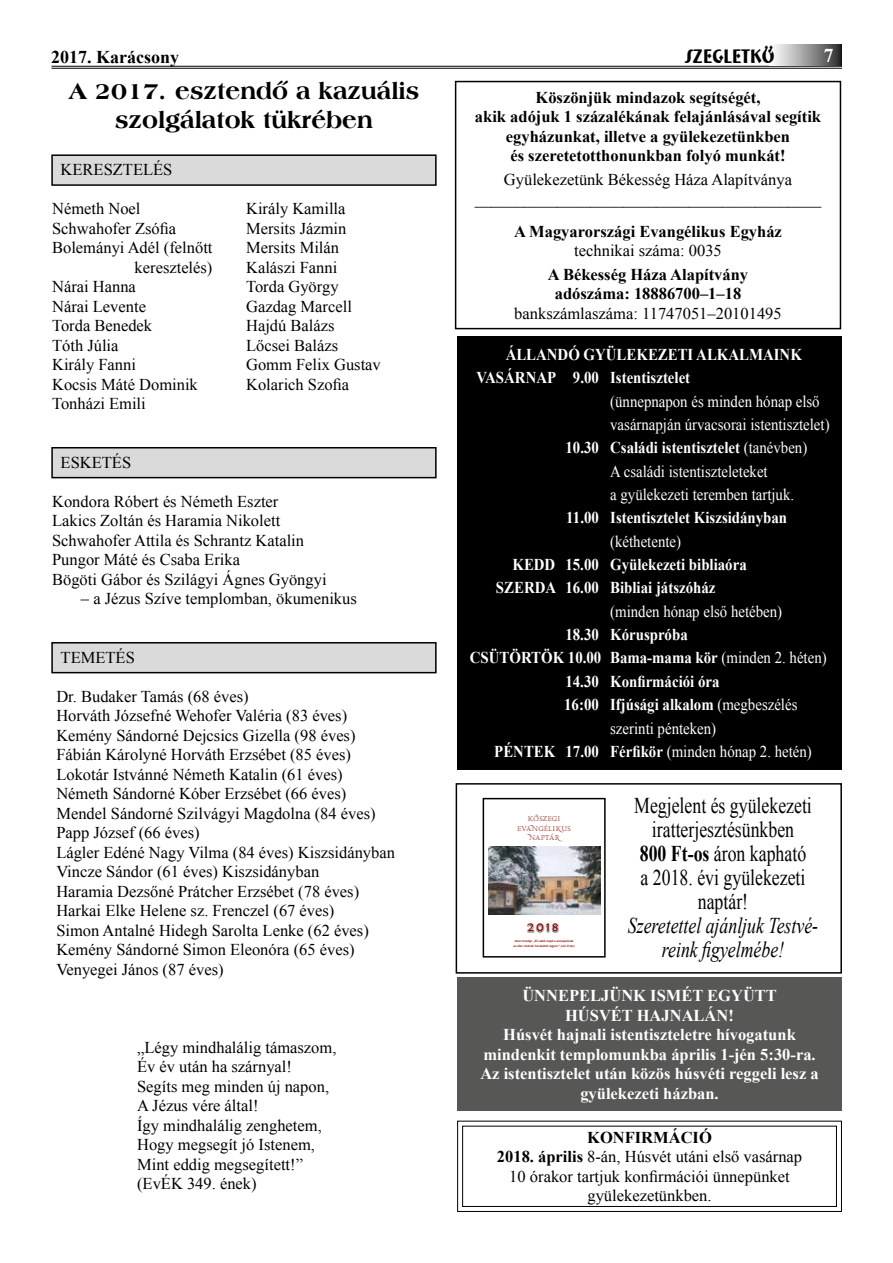
<style>
.page{position:relative;width:893px;height:1263px;background:#fff}
.page>*{position:absolute;margin:0;border:0;box-sizing:border-box;transform-origin:0 0}
.t1{font:800 24px/28.8px "H Americana";color:#000;text-align:center}
.t2{font:22.5px/24px "Times New Roman";color:#000;text-align:center;scale:.79 1}
.t3{font:italic 22.5px/24px "Times New Roman";color:#000;text-align:center;scale:.79 1}
.t4{font:700 19.8px "H Bremen";letter-spacing:.02em;color:#000;scale:.81 1}
.t5{font:700 19.5px "Times New Roman";color:#fff}
.t6{font:700 18px "Times New Roman";color:#000}
.t7{font:16.5px/19.5px "Times New Roman";color:#000}
.t8{font:700 16.5px/23.4px "Times New Roman";color:#fff;scale:.9 1}
.t9{font:700 16.5px/19.5px "Times New Roman";color:#000;text-align:center}
.t10{font:16.5px "Times New Roman";color:#fff;scale:.9 1}
.t11{font:700 16.5px/19.5px "Times New Roman";color:#fff;text-align:center}
.t12{font:12.6px "Berlin Sans FB";color:#8a1002}
.t13{font:6.6px/9.4px "PF Monumenta Pro Metallica";color:#8a1002;text-align:center}
.t14{font:700 3px/4.9px "Trebuchet MS";letter-spacing:-.03em;color:#8a1002;text-align:center}
.s1{color:#fff}
.s2{font-weight:400}
.s3{font-weight:700}
</style>
<div class="page">
<div style="left:457px;top:336px;width:385px;height:434px;background:#000"></div>
<div style="left:52px;top:155px;width:384px;height:30px;background:#dadada"></div>
<div style="left:51px;top:154px;width:386px;height:32px;border:2px solid #000"></div>
<div style="left:52px;top:448px;width:384px;height:30px;background:#dadada"></div>
<div style="left:51px;top:447px;width:386px;height:31px;border:2px solid #000"></div>
<div style="left:52px;top:643px;width:384px;height:30px;background:#dadada"></div>
<div style="left:51px;top:642px;width:386px;height:31px;border:2px solid #000"></div>
<div style="left:455px;top:81px;width:386px;height:248px;border:2px solid #000"></div>
<div style="left:456px;top:783px;width:386px;height:191px;border:2px solid #000"></div>
<svg style="left:527px;top:923px;width:32px;height:10px"></svg>
<img style="left:488px;top:846px;width:112px;height:69px">
<div style="left:483px;top:798px;width:123px;height:159px;border:2px solid #000"></div>
<svg style="left:457px;top:1120px;width:385px;height:92px"></svg>
<div style="left:462px;top:1125px;width:375px;height:82px;border:1px solid #000"></div>
<div style="left:457px;top:977px;width:385px;height:134px;background:#575756"></div>
<hr style="left:51px;top:66px;width:791px;height:1px;background:#000">
<hr style="left:51px;top:68px;width:791px;height:1px;background:#000">
<div style="left:770px;top:45px;width:72px;height:21px;background:linear-gradient(to right,#fff,#313130)"></div>
<p class="t6" style="left:51px;top:44px;width:129px">2017. Karácsony</p>
<p class="t4" style="left:685px;top:44px;width:111px">SZEGLETKO<span class="s1">’’</span></p>
<p class="t5" style="left:824px;top:42px;width:11px">7</p>
<h1 class="t1" style="left:69px;top:76px;width:352px">A 2017. esztendő a kazuális szolgálatok tükrében</h1>
<p class="t7" style="left:61px;top:160px;width:113px">KERESZTELÉS</p>
<p class="t7" style="left:52px;top:199px;width:90px">Németh Noel</p>
<p class="t7" style="left:52px;top:218px;width:126px">Schwahofer Zsófia</p>
<p class="t7" style="left:52px;top:238px;width:162px">Bolemányi Adél (felnőtt</p>
<p class="t7" style="left:135px;top:257px;width:79px">keresztelés)</p>
<p class="t7" style="left:52px;top:277px;width:85px">Nárai Hanna</p>
<p class="t7" style="left:52px;top:296px;width:95px">Nárai Levente</p>
<p class="t7" style="left:52px;top:316px;width:102px">Torda Benedek</p>
<p class="t7" style="left:52px;top:335px;width:68px">Tóth Júlia</p>
<p class="t7" style="left:52px;top:355px;width:85px">Király Fanni</p>
<p class="t7" style="left:52px;top:374px;width:147px">Kocsis Máté Dominik</p>
<p class="t7" style="left:52px;top:394px;width:95px">Tonházi Emili</p>
<p class="t7" style="left:246px;top:199px;width:136px">Király Kamilla<br>Mersits Jázmin<br>Mersits Milán<br>Kalászi Fanni<br>Torda György<br>Gazdag Marcell<br>Hajdú Balázs<br>Lőcsei Balázs<br>Gomm Felix Gustav<br>Kolarich Szofia</p>
<p class="t7" style="left:61px;top:452px;width:72px">ESKETÉS</p>
<p class="t7" style="left:52px;top:491px;width:276px">Kondora Róbert és Németh Eszter<br>Lakics Zoltán és Haramia Nikolett Schwahofer Attila és Schrantz Katalin Pungor Máté és Csaba Erika<br>Bögöti Gábor és Szilágyi Ágnes Gyöngyi</p>
<p class="t7" style="left:81px;top:589px;width:277px">– a Jézus Szíve templomban, ökumenikus</p>
<p class="t7" style="left:61px;top:647px;width:76px">TEMETÉS</p>
<p class="t7" style="left:56px;top:686px;width:340px">Dr. Budaker Tamás (68 éves)<br>Horváth Józsefné Wehofer Valéria (83 éves)<br>Kemény Sándorné Dejcsics Gizella (98 éves)<br>Fábián Károlyné Horváth Erzsébet (85 éves)<br>Lokotár Istvánné Németh Katalin (61 éves)<br>Németh Sándorné Kóber Erzsébet (66 éves)<br>Mendel Sándorné Szilvágyi Magdolna (84 éves)<br>Papp József (66 éves)<br>Lágler Edéné Nagy Vilma (84 éves) Kiszsidányban Vincze Sándor (61 éves) Kiszsidányban<br>Haramia Dezsőné Prátcher Erzsébet (78 éves)<br>Harkai Elke Helene sz. Frenczel (67 éves)<br>Simon Antalné Hidegh Sarolta Lenke (62 éves)<br>Kemény Sándorné Simon Eleonóra (65 éves)<br>Venyegei János (87 éves)</p>
<p class="t7" style="left:137px;top:1037px;width:201px">„Légy mindhalálig támaszom,<br>Év év után ha szárnyal!<br>Segíts meg minden új napon,<br>A Jézus vére által!<br>Így mindhalálig zenghetem,<br>Hogy megsegít jó Istenem,<br>Mint eddig megsegített!” (EvÉK 349. ének)</p>
<p class="t9" style="left:475px;top:87px;width:348px">Köszönjük mindazok segítségét,<br>akik adójuk 1 százalékának felajánlásával segítik egyházunkat, illetve a gyülekezetünkben<br>és szeretetotthonunkban folyó munkát!</p>
<p class="t7" style="left:475px;top:169px;width:348px;text-align:center">Gyülekezetünk Békesség Háza Alapítványa __________________________________________</p>
<p class="t9" style="left:514px;top:221px;width:269px">A Magyarországi Evangélikus Egyház</p>
<p class="t7" style="left:574px;top:241px;width:149px">technikai száma: 0035</p>
<p class="t9" style="left:548px;top:264px;width:202px">A Békesség Háza Alapítvány adószáma: 18886700–1–18</p>
<p class="t7" style="left:514px;top:303px;width:269px">bankszámlaszáma: 11747051–20101495</p>
<p class="t8" style="left:476px;top:342px;width:363px;text-indent:29px">ÁLLANDÓ GYÜLEKEZETI ALKALMAINK<br>VASÁRNAP 9.00 Istentisztelet</p>
<p class="t10" style="left:610px;top:390px;width:234px">(ünnepnapon és minden hónap első</p>
<p class="t10" style="left:610px;top:413px;width:245px">vasárnapján úrvacsorai istentisztelet)</p>
<p class="t8" style="left:565px;top:436px;width:270px">10.30 Családi istentisztelet <span class="s2">(tanévben)</span></p>
<p class="t10" style="left:610px;top:460px;width:177px">A családi istentiszteleteket</p>
<p class="t10" style="left:610px;top:483px;width:206px">a gyülekezeti teremben tartjuk.</p>
<p class="t8" style="left:566px;top:506px;width:247px">11.00 Istentisztelet Kiszsidányban</p>
<p class="t10" style="left:610px;top:530px;width:80px">(kéthetente)</p>
<p class="t8" style="left:496px;top:552px;width:280px;text-indent:17px">KEDD 15.00 Gyülekezeti bibliaóra<br>SZERDA 16.00 Bibliai játszóház</p>
<p class="t10" style="left:610px;top:600px;width:193px">(minden hónap első hetében)</p>
<p class="t8" style="left:565px;top:622px;width:137px">18.30 Kóruspróba</p>
<p class="t8" style="left:470px;top:646px;width:398px">CSÜTÖRTÖK 10.00 Bama-mama kör <span class="s2">(minden 2. héten)</span></p>
<p class="t8" style="left:565px;top:669px;width:173px">14.30 Konfirmációi óra</p>
<p class="t8" style="left:564px;top:692px;width:261px">16:00 Ifjúsági alkalom <span class="s2">(megbeszélés</span></p>
<p class="t10" style="left:610px;top:717px;width:119px">szerinti pénteken)</p>
<p class="t10" style="left:494px;top:740px;width:354px"><span class="s3">PÉNTEK 17.00 Férfikör</span> (minden hónap 2. hetén)</p>
<p class="t13" style="left:517px;top:814px;width:56px">KŐSZEGI<br>EVANGÉLIKUS<br>NAPTÁR</p>
<p class="t12" style="left:528px;top:920px;width:32px">2018</p>
<p class="t14" style="left:514px;top:938px;width:63px">Isten mondja: „Én adok majd a szomjazónak az élet vizének forrásából ingyen.” (Jel 21,6c)</p>
<h2 class="t2" style="left:634px;top:793px;width:226px">Megjelent és gyülekezeti iratterjesztésünkben<br><span class="s3">800 Ft-os</span> áron kapható a 2018. évi gyülekezeti naptár!</h2>
<h2 class="t3" style="left:628px;top:913px;width:242px">Szeretettel ajánljuk Testvé&shy;reink figyelmébe!</h2>
<p class="t11" style="left:480px;top:985px;width:340px">ÜNNEPELJÜNK ISMÉT EGYÜTT<br>HÚSVÉT HAJNALÁN!<br>Húsvét hajnali istentiszteletre hívogatunk mindenkit templomunkba április 1-jén 5:30-ra.<br>Az istentisztelet után közös húsvéti reggeli lesz a gyülekezeti házban.</p>
<p class="t7" style="left:497px;top:1127px;width:307px;text-align:center"><span class="s3">KONFIRMÁCIÓ<br>2018. április</span> 8-án, Húsvét utáni első vasárnap<br>10 órakor tartjuk konfirmációi ünnepünket gyülekezetünkben.</p>
</div>
